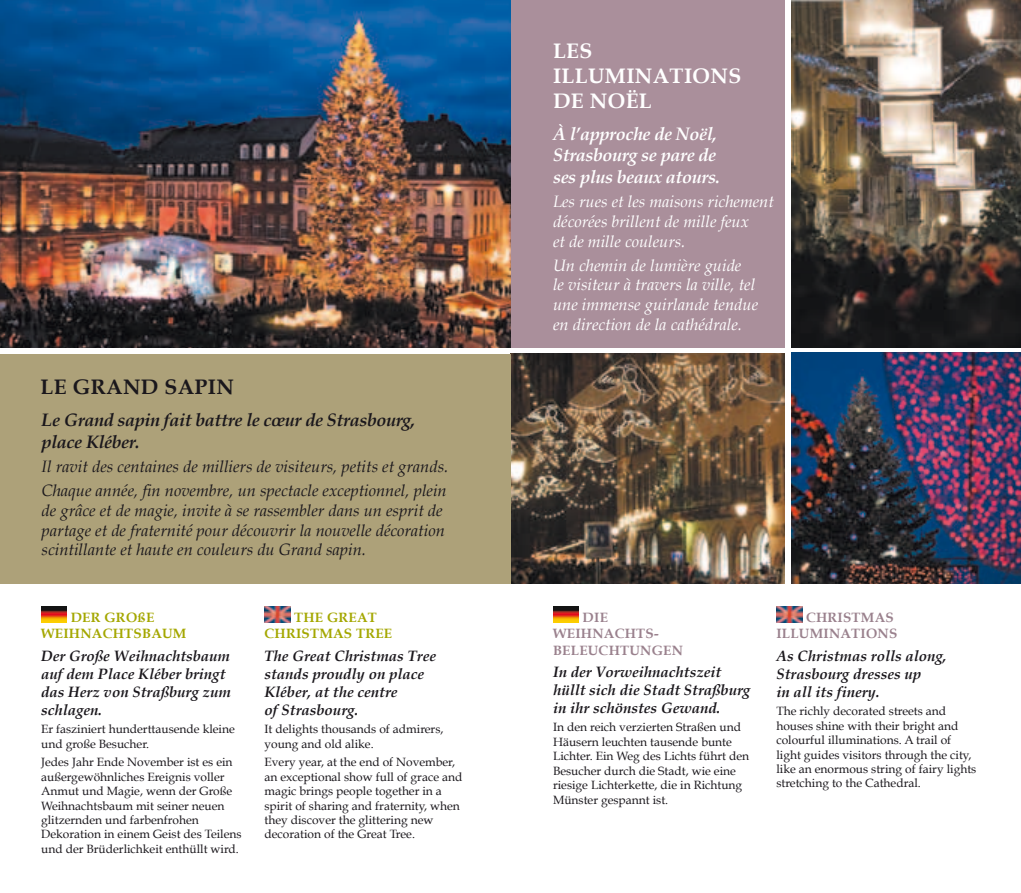
<style>
.page{position:relative;width:1021px;height:893px;background:#fff}
.page>*{position:absolute;margin:0;border:0;box-sizing:border-box;transform-origin:0 0}
.t1{font:700 21px/25.2px "Book Antiqua";letter-spacing:.02em;color:#fff}
.t2{font:700 21px "Book Antiqua";color:#1a171c}
.t3{font:italic 700 18px/21.6px "Book Antiqua";letter-spacing:-.02em;color:#fff}
.t4{font:italic 700 18px/21.6px "Book Antiqua";letter-spacing:-.02em;color:#1a171c}
.t5{font:italic 16.5px/19.8px "Book Antiqua";color:#1a171c}
.t6{font:italic 16.5px/19.8px "Book Antiqua";color:#fff}
.t7{font:italic 700 15px/18px "Book Antiqua";color:#1a171c}
.t8{font:700 13.5px/16.2px "Book Antiqua";letter-spacing:.02em;color:#9a818d;text-align:right}
.t9{font:700 13.5px "Book Antiqua";letter-spacing:.02em;color:#a4a700}
.t10{font:12px/14.4px "Book Antiqua";color:#1a171c}
</style>
<div class="page">
<div style="left:510px;top:0;width:274px;height:347px;background:#aa8f9b"></div>
<img style="left:510px;top:354px;width:274px;height:230px">
<img style="left:791px;top:353px;width:229px;height:231px">
<img style="left:791px;top:0;width:229px;height:347px">
<div style="left:0;top:354px;width:510px;height:231px;background:#ada179"></div>
<img style="left:776px;top:606px;width:26px;height:16px">
<img style="left:553px;top:606px;width:25px;height:16px">
<img style="left:41px;top:606px;width:26px;height:16px">
<img style="left:264px;top:606px;width:26px;height:16px">
<img style="left:0;top:0;width:510px;height:347px">
<h1 class="t2" style="left:41px;top:375px;width:68px">LE GRAN</h1>
<h1 class="t2" style="left:141px;top:375px;width:81px">D SAPIN</h1>
<h2 class="t4" style="left:42px;top:410px;width:375px">Le Grand sapin fait battre le cœur de Strasbourg, place Kléber.</h2>
<h3 class="t5" style="left:42px;top:455px;width:408px;line-height:24px">Il ravit des centaines de milliers de visiteurs, petits et grands.<br>Chaque année, fin novembre, un spectacle exceptionnel, plein</h3>
<h3 class="t5" style="left:42px;top:501px;width:405px">de grâce et de magie, invite à se rassembler dans un esprit de partage et de fraternité pour découvrir la nouvelle décoration scintillante et haute en couleurs du Grand sapin.</h3>
<p class="t9" style="left:71px;top:610px;width:84px">DER GROßE</p>
<p class="t9" style="left:41px;top:626px;width:25px">WEIHNACHTS</p>
<p class="t9" style="left:142px;top:626px;width:45px">BAUM</p>
<p class="t7" style="left:41px;top:647px;width:191px">Der Große Weihnachtsbaum auf dem Place Kléber bringt das Herz von Straßburg zum schlagen.</p>
<p class="t10" style="left:41px;top:722px;width:195px">Er fasziniert hunderttausende kleine und große Besucher.</p>
<p class="t10" style="left:41px;top:755px;width:202px">Jedes Jahr Ende November ist es ein außergewöhnliches Ereignis voller Anmut und Magie, wenn der Große Weihnachtsbaum mit seiner neuen glitzernden und farbenfrohen Dekoration in einem Geist des Teilens und der Brüderlichkeit enthüllt wird.</p>
<p class="t9" style="left:294px;top:610px;width:11px">THE</p>
<p class="t9" style="left:327px;top:610px;width:22px">GREAT</p>
<p class="t9" style="left:264px;top:626px;width:11px">CHRISTMAS</p>
<p class="t9" style="left:356px;top:626px;width:10px">TREE</p>
<p class="t7" style="left:264px;top:647px;width:173px">The Great Christmas Tree stands proudly on place<br>Kléber, at the centre<br>of Strasbourg.</p>
<p class="t10" style="left:264px;top:722px;width:180px">It delights thousands of admirers, young and old alike.</p>
<p class="t10" style="left:264px;top:755px;width:199px">Every year, at the end of November, an exceptional show full of grace and magic brings people together in a spirit of sharing and fraternity, when they discover the glittering new decoration of the Great Tree.</p>
<h1 class="t1" style="left:553px;top:38px;width:68px">LES<br>ILLUMINATI</h1>
<h1 class="t1" style="left:692px;top:63px;width:34px">ONS</h1>
<h1 class="t1" style="left:553px;top:89px;width:100px">DE NOËL</h1>
<h2 class="t3" style="left:553px;top:123px;width:169px">À l’approche de Noël,<br>Strasbourg se pare de ses plus beaux atours.</h2>
<h3 class="t6" style="left:553px;top:192px;width:222px">Les rues et les maisons richement décorées brillent de mille feux<br>et de mille couleurs.</h3>
<h3 class="t6" style="left:553px;top:255px;width:206px">Un chemin de lumière guide<br>le visiteur à travers la ville, tel une immense guirlande tendue en direction de la cathédrale.</h3>
<p class="t8" style="left:582px;top:610px;width:19px">DIE</p>
<p class="t8" style="left:553px;top:626px;width:57px;text-align:left">WEIHNACHTS-<br>BELEUCHT</p>
<p class="t8" style="left:629px;top:642px;width:45px">UNGEN</p>
<p class="t7" style="left:553px;top:663px;width:199px">In der Vorweihnachtszeit hüllt sich die Stadt Straßburg in ihr schönstes Gewand.</p>
<p class="t10" style="left:553px;top:720px;width:198px">In den reich verzierten Straßen und Häusern leuchten tausende bunte Lichter. Ein Weg des Lichts führt den Besucher durch die Stadt, wie eine riesige Lichterkette, die in Richtung Münster gespannt ist.</p>
<p class="t8" style="left:776px;top:610px;width:44px">CHRISTMAS<br>ILLUMINATI</p>
<p class="t8" style="left:866px;top:626px;width:22px">ONS</p>
<p class="t7" style="left:776px;top:647px;width:172px">As Christmas rolls along,<br>Strasbourg dresses up<br>in all its finery.</p>
<p class="t10" style="left:776px;top:704px;width:201px">The richly decorated streets and houses shine with their bright and colourful illuminations. A trail of light guides visitors through the city, like an enormous string of fairy lights stretching to the Cathedral.</p>
</div>
